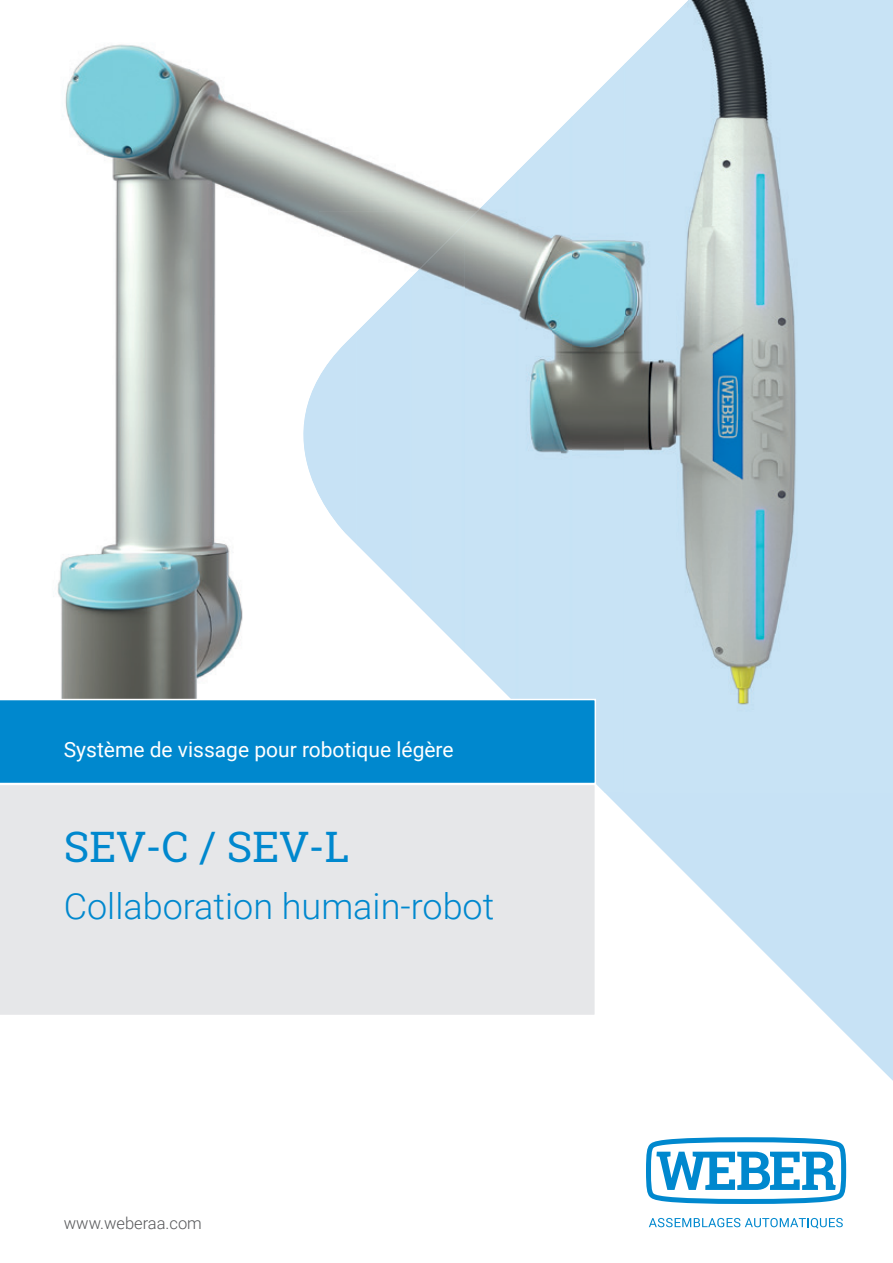
<style>
.page{position:relative;width:893px;height:1263px;background:#fff}
.page>*{position:absolute;margin:0;border:0;box-sizing:border-box;transform-origin:0 0}
.t1{font:42px "Roboto Slab";color:#0088ce}
.t2{font:300 36px "Roboto";color:#0088ce}
.t3{font:21px "Roboto";color:#fff}
.t4{font:300 16.5px "Roboto";color:#57585a}
</style>
<div class="page">
<svg style="left:605px;top:793px;width:288px;height:288px"></svg>
<img style="left:53px;top:44px;width:265px;height:655px">
<img style="left:318px;top:139px;width:146px;height:72px">
<img style="left:318px;top:211px;width:146px;height:55px">
<img style="left:625px;top:0;width:268px;height:793px">
<img style="left:571px;top:64px;width:54px;height:729px">
<img style="left:518px;top:117px;width:54px;height:582px">
<img style="left:464px;top:171px;width:54px;height:528px">
<img style="left:411px;top:224px;width:54px;height:429px">
<img style="left:303px;top:331px;width:54px;height:214px">
<svg style="left:646px;top:1137px;width:200px;height:67px"></svg>
<svg style="left:649px;top:1218px;width:194px;height:10px"></svg>
<div style="left:0;top:699px;width:596px;height:84px;background:#0088ce"></div>
<div style="left:0;top:783px;width:597px;height:232px;background:#e6e7e9"></div>
<p class="t3" style="left:64px;top:735px;width:391px">Système de vissage pour robotique légère</p>
<h1 class="t1" style="left:64px;top:818px;width:287px">SEV-C / SEV-L</h1>
<h2 class="t2" style="left:64px;top:881px;width:432px">Collaboration humain-robot</h2>
<p class="t4" style="left:64px;top:1212px;width:140px">www.weberaa.com</p>
</div>
